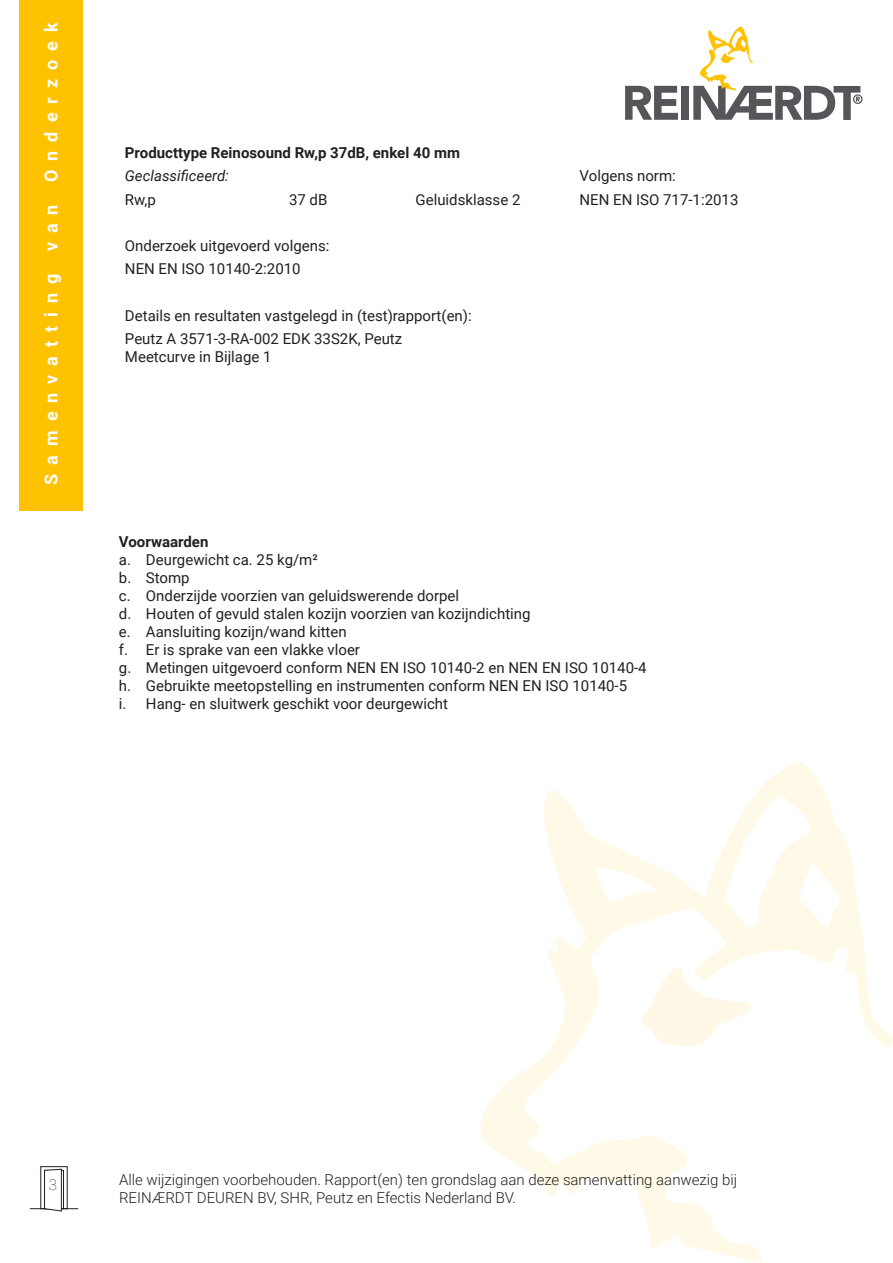
<style>
.page{position:relative;width:893px;height:1263px;background:#fff}
.page>*{position:absolute;margin:0;border:0;box-sizing:border-box;transform-origin:0 0}
.t1{font:700 18px "Roboto";letter-spacing:.5em;color:#fff}
.t2{font:15px "Roboto";color:#231f20}
.t3{font:300 15px/18px "Roboto";color:#231f20}
.t4{font:700 15px "Roboto";color:#231f20}
.t5{font:italic 15px "Roboto";color:#231f20}
.t6{font:100 15px "Roboto";color:#231f20}
</style>
<div class="page">
<div style="left:19px;top:0;width:64px;height:510px;background:#ffc200"></div>
<svg style="left:481px;top:761px;width:412px;height:502px"></svg>
<svg style="left:625px;top:86px;width:53px;height:34px"></svg>
<div style="left:681px;top:86px;width:8px;height:34px;background:#55555a"></div>
<svg style="left:693px;top:26px;width:169px;height:94px"></svg>
<hr style="left:30px;top:1208px;width:48px;height:1px;background:#231f20">
<div style="left:44px;top:1170px;width:20px;height:39px;border:1px solid #231f20"></div>
<div style="left:41px;top:1166px;width:26px;height:43px;border:1px solid #231f20"></div>
<svg style="left:44px;top:1169px;width:18px;height:42px"></svg>
<p class="t1" style="left:38px;top:485px;width:464px;rotate:-90deg">Samenvatting van Onderzoek</p>
<p class="t4" style="left:125px;top:142px;width:337px">Producttype Reinosound Rw,p 37dB, enkel 40 mm</p>
<p class="t5" style="left:125px;top:166px;width:105px">Geclassificeerd:</p>
<p class="t2" style="left:580px;top:166px;width:98px">Volgens norm:</p>
<p class="t2" style="left:125px;top:189px;width:32px">Rw,p</p>
<p class="t2" style="left:289px;top:189px;width:40px">37 dB</p>
<p class="t2" style="left:416px;top:189px;width:106px">Geluidsklasse 2</p>
<p class="t2" style="left:580px;top:189px;width:160px">NEN EN ISO 717-1:2013</p>
<p class="t2" style="left:125px;top:235px;width:206px">Onderzoek uitgevoerd volgens:</p>
<p class="t2" style="left:125px;top:259px;width:177px">NEN EN ISO 10140-2:2010</p>
<p class="t2" style="left:125px;top:305px;width:348px">Details en resultaten vastgelegd in (test)rapport(en):</p>
<p class="t2" style="left:125px;top:328px;width:279px">Peutz A 3571-3-RA-002 EDK 33S2K, Peutz</p>
<p class="t2" style="left:125px;top:346px;width:148px">Meetcurve in Bijlage 1</p>
<p class="t4" style="left:119px;top:531px;width:91px">Voorwaarden</p>
<p class="t2" style="left:119px;top:549px;width:200px">a. Deurgewicht ca. 25 kg/m²</p>
<p class="t2" style="left:119px;top:567px;width:72px">b. Stomp</p>
<p class="t2" style="left:119px;top:585px;width:342px">c. Onderzijde voorzien van geluidswerende dorpel</p>
<p class="t2" style="left:119px;top:603px;width:413px">d. Houten of gevuld stalen kozijn voorzien van kozijndichting</p>
<p class="t2" style="left:119px;top:621px;width:229px">e. Aansluiting kozijn/wand kitten</p>
<p class="t2" style="left:119px;top:639px;width:243px">f. Er is sprake van een vlakke vloer</p>
<p class="t2" style="left:119px;top:657px;width:529px">g. Metingen uitgevoerd conform NEN EN ISO 10140-2 en NEN EN ISO 10140-4</p>
<p class="t2" style="left:119px;top:675px;width:510px">h. Gebruikte meetopstelling en instrumenten conform NEN EN ISO 10140-5</p>
<p class="t2" style="left:119px;top:693px;width:331px">i. Hang- en sluitwerk geschikt voor deurgewicht</p>
<p class="t6" style="left:49px;top:1174px;width:10px">3</p>
<p class="t3" style="left:119px;top:1170px;width:620px">Alle wijzigingen voorbehouden. Rapport(en) ten grondslag aan deze samenvatting aanwezig bij<br>REINÆRDT DEUREN BV, SHR, Peutz en Efectis Nederland BV.</p>
</div>
